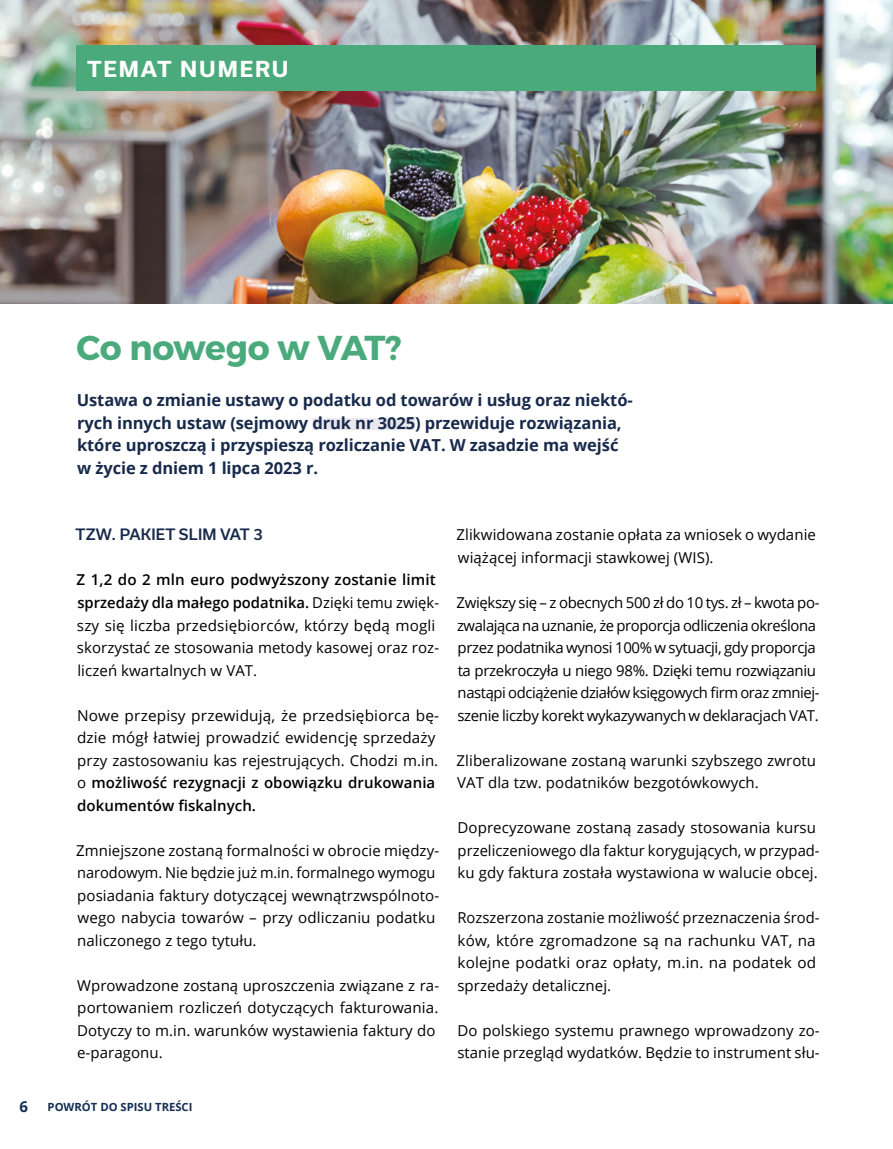
<style>
.page{position:relative;width:893px;height:1149px;background:#fff}
.page>*{position:absolute;margin:0;border:0;box-sizing:border-box;transform-origin:0 0}
.t1{font:34.5px "Trueno Bd";letter-spacing:-.02em;color:#4aaa7c}
.t2{font:700 21px "Usual";letter-spacing:.09em;color:#fff}
.t3{font:700 16.5px/22.5px "Open Sans";letter-spacing:-.005em;color:#182a4b}
.t4{font:15px/22.5px "Open Sans";letter-spacing:.005em;color:#000}
.t5{font:15px/22.5px "Open Sans";letter-spacing:-.025em;color:#000}
.t6{font:500 15px "Usual";letter-spacing:.015em;color:#182a4b}
.t7{font:700 15px "Open Sans";color:#152e55}
.t8{font:700 11.25px "Open Sans";color:#152e55}
.s1{font-weight:600}
</style>
<div class="page">
<img style="left:0;top:0;width:893px;height:303px">
<div style="left:312px;top:418px;width:103px;height:12px;background:#e8e7ed"></div>
<div style="left:76px;top:46px;width:740px;height:45px;background:#4aaa7c"></div>
<h2 class="t2" style="left:87px;top:57px;width:203px">TEMAT NUMERU</h2>
<h1 class="t1" style="left:76px;top:326px;width:327px">Co nowego w VAT?</h1>
<p class="t3" style="left:77px;top:388px;width:557px">Ustawa o zmianie ustawy o podatku od towarów i usług oraz niektó&shy;rych innych ustaw (sejmowy druk nr 3025) przewiduje rozwiązania, które uproszczą i przyspieszą rozliczanie VAT. W zasadzie ma wejść w życie z dniem 1 lipca 2023 r.</p>
<p class="t6" style="left:75px;top:526px;width:189px">TZW. PAKIET SLIM VAT 3</p>
<p class="t4" style="left:77px;top:568px;width:364px"><span class="s1">Z 1,2 do 2 mln euro podwyższony zostanie limit sprzedaży dla małego podatnika.</span> Dzięki temu zwięk&shy;szy się liczba przedsiębiorców, którzy będą mogli skorzystać ze stosowania metody kasowej oraz roz&shy;liczeń kwartalnych w VAT.</p>
<p class="t4" style="left:77px;top:703px;width:364px">Nowe przepisy przewidują, że przedsiębiorca bę&shy;dzie mógł łatwiej prowadzić ewidencję sprzedaży przy zastosowaniu kas rejestrujących. Chodzi m.in. o <span class="s1">możliwość rezygnacji z obowiązku drukowania dokumentów fiskalnych.</span></p>
<p class="t4" style="left:76px;top:838px;width:364px">Zmniejszone zostaną formalności w obrocie między&shy;narodowym. Nie będzie już m.in. formalnego wymogu posiadania faktury dotyczącej wewnątrzwspólnoto&shy;wego nabycia towarów – przy odliczaniu podatku naliczonego z tego tytułu.</p>
<p class="t4" style="left:77px;top:973px;width:364px">Wprowadzone zostaną uproszczenia związane z ra&shy;portowaniem rozliczeń dotyczących fakturowania.<br>Dotyczy to m.in. warunków wystawienia faktury do e-paragonu.</p>
<p class="t7" style="left:20px;top:1095px;width:10px">6</p>
<p class="t8" style="left:48px;top:1098px;width:146px">POWRÓT DO SPISU TREŚCI</p>
<p class="t4" style="left:457px;top:523px;width:361px">Zlikwidowana zostanie opłata za wniosek o wydanie wiążącej informacji stawkowej (WIS).</p>
<p class="t5" style="left:457px;top:590px;width:365px">Zwiększy się – z obecnych 500 zł do 10 tys. zł – kwota po&shy;zwalająca na uznanie, że proporcja odliczenia określona przez podatnika wynosi 100% w sytuacji, gdy proporcja ta przekroczyła u niego 98%. Dzięki temu rozwiązaniu nastąpi odciążenie działów księgowych firm oraz zmniej&shy;szenie liczby korekt wykazywanych w deklaracjach VAT.</p>
<p class="t4" style="left:457px;top:748px;width:361px">Zliberalizowane zostaną warunki szybszego zwrotu<br>VAT dla tzw. podatników bezgotówkowych.</p>
<p class="t4" style="left:457px;top:815px;width:364px">Doprecyzowane zostaną zasady stosowania kursu przeliczeniowego dla faktur korygujących, w przypad&shy;ku gdy faktura została wystawiona w walucie obcej.</p>
<p class="t4" style="left:457px;top:905px;width:364px">Rozszerzona zostanie możliwość przeznaczenia środ&shy;ków, które zgromadzone są na rachunku VAT, na kolejne podatki oraz opłaty, m.in. na podatek od sprzedaży detalicznej.</p>
<p class="t4" style="left:457px;top:1018px;width:364px">Do polskiego systemu prawnego wprowadzony zo&shy;stanie przegląd wydatków. Będzie to instrument słu-</p>
</div>
